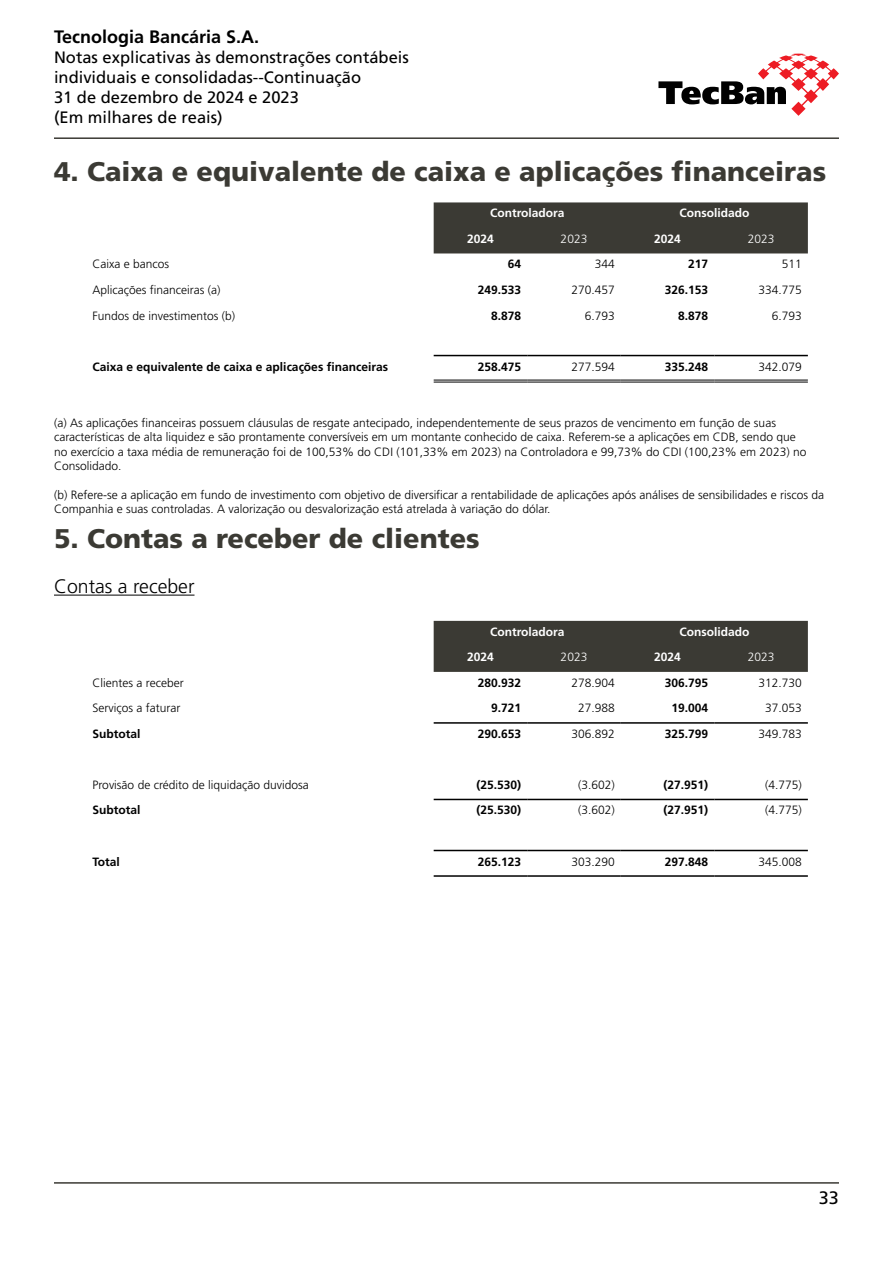
<style>
.page{position:relative;width:893px;height:1263px;background:#fff}
.page>*{position:absolute;margin:0;border:0;box-sizing:border-box;transform-origin:0 0}
.t1{font:900 27px "Frutiger LT Pro";color:#3b3a34}
.t2{font:300 19.5px "Frutiger LT Pro";color:#000}
.t3{font:700 18px "Frutiger LT Pro";color:#000}
.t4{font:18px "Frutiger LT Pro";color:#000}
.t5{font:16.5px/19.8px "Frutiger LT Pro";color:#000}
.t6{font:300 12px/14.4px "Frutiger LT Pro";color:#000}
.t7{font:700 12px "Frutiger LT Pro";color:#000}
.t8{font:700 12px "Frutiger LT Pro";color:#fff}
.t9{font:300 12px "Frutiger LT Pro";color:#fff}
</style>
<div class="page">
<hr style="left:54px;top:137px;width:785px;height:2px;background:#3b3a34">
<hr style="left:54px;top:1182px;width:785px;height:2px;background:#3b3a34">
<svg style="left:658px;top:54px;width:181px;height:62px"></svg>
<hr style="left:54px;top:595px;width:140px;height:1px;background:#000">
<div style="left:434px;top:202px;width:374px;height:51px;background:#3b3a34"></div>
<hr style="left:434px;top:355px;width:93px;height:1px;background:#000">
<hr style="left:527px;top:355px;width:94px;height:1px;background:#000">
<hr style="left:621px;top:355px;width:93px;height:1px;background:#000">
<hr style="left:714px;top:355px;width:94px;height:1px;background:#000">
<hr style="left:434px;top:380px;width:93px;height:1px;background:#000">
<hr style="left:434px;top:382px;width:93px;height:1px;background:#000">
<hr style="left:527px;top:380px;width:94px;height:1px;background:#000">
<hr style="left:527px;top:382px;width:94px;height:1px;background:#000">
<hr style="left:621px;top:380px;width:93px;height:1px;background:#000">
<hr style="left:621px;top:382px;width:93px;height:1px;background:#000">
<hr style="left:714px;top:380px;width:94px;height:1px;background:#000">
<hr style="left:714px;top:382px;width:94px;height:1px;background:#000">
<div style="left:434px;top:621px;width:374px;height:51px;background:#3b3a34"></div>
<hr style="left:434px;top:722px;width:93px;height:2px;background:#000">
<hr style="left:527px;top:722px;width:94px;height:2px;background:#000">
<hr style="left:621px;top:722px;width:93px;height:2px;background:#000">
<hr style="left:714px;top:722px;width:94px;height:2px;background:#000">
<hr style="left:434px;top:799px;width:93px;height:1px;background:#000">
<hr style="left:527px;top:799px;width:94px;height:1px;background:#000">
<hr style="left:621px;top:799px;width:93px;height:1px;background:#000">
<hr style="left:714px;top:799px;width:94px;height:1px;background:#000">
<hr style="left:434px;top:850px;width:93px;height:1px;background:#000">
<hr style="left:527px;top:850px;width:94px;height:1px;background:#000">
<hr style="left:621px;top:850px;width:93px;height:1px;background:#000">
<hr style="left:714px;top:850px;width:94px;height:1px;background:#000">
<hr style="left:434px;top:875px;width:93px;height:2px;background:#000">
<hr style="left:527px;top:875px;width:94px;height:2px;background:#000">
<hr style="left:621px;top:875px;width:93px;height:2px;background:#000">
<hr style="left:714px;top:875px;width:94px;height:2px;background:#000">
<h3 class="t3" style="left:54px;top:26px;width:207px">Tecnologia Bancária S.A.</h3>
<h3 class="t5" style="left:54px;top:48px;width:356px">Notas explicativas às demonstrações contábeis individuais e consolidadas--Continuação<br>31 de dezembro de 2024 e 2023<br>(Em milhares de reais)</h3>
<h1 class="t1" style="left:54px;top:155px;width:774px">4. Caixa e equivalente de caixa e aplicações financeiras</h1>
<p class="t8" style="left:490px;top:206px;width:76px">Controladora</p>
<p class="t8" style="left:679px;top:206px;width:71px">Consolidado</p>
<p class="t8" style="left:467px;top:232px;width:28px">2024</p>
<p class="t9" style="left:561px;top:232px;width:28px">2023</p>
<p class="t8" style="left:654px;top:232px;width:28px">2024</p>
<p class="t9" style="left:748px;top:232px;width:28px">2023</p>
<p class="t6" style="left:93px;top:257px;width:78px">Caixa e bancos</p>
<p class="t7" style="left:508px;top:257px;width:15px">64</p>
<p class="t6" style="left:595px;top:257px;width:22px">344</p>
<p class="t7" style="left:688px;top:257px;width:22px">217</p>
<p class="t6" style="left:782px;top:257px;width:22px">511</p>
<p class="t6" style="left:93px;top:283px;width:130px">Aplicações financeiras (a)</p>
<p class="t7" style="left:478px;top:283px;width:45px">249.533</p>
<p class="t6" style="left:571px;top:283px;width:45px">270.457</p>
<p class="t7" style="left:665px;top:283px;width:45px">326.153</p>
<p class="t6" style="left:758px;top:283px;width:45px">334.775</p>
<p class="t6" style="left:93px;top:308px;width:144px">Fundos de investimentos (b)</p>
<p class="t7" style="left:491px;top:308px;width:32px">8.878</p>
<p class="t6" style="left:585px;top:308px;width:32px">6.793</p>
<p class="t7" style="left:678px;top:308px;width:32px">8.878</p>
<p class="t6" style="left:772px;top:308px;width:32px">6.793</p>
<p class="t7" style="left:93px;top:359px;width:297px">Caixa e equivalente de caixa e aplicações financeiras</p>
<p class="t7" style="left:478px;top:359px;width:45px">258.475</p>
<p class="t6" style="left:571px;top:359px;width:45px">277.594</p>
<p class="t7" style="left:665px;top:359px;width:45px">335.248</p>
<p class="t6" style="left:758px;top:359px;width:45px">342.079</p>
<p class="t6" style="left:54px;top:415px;width:754px">(a) As aplicações financeiras possuem cláusulas de resgate antecipado, independentemente de seus prazos de vencimento em função de suas características de alta liquidez e são prontamente conversíveis em um montante conhecido de caixa. Referem-se a aplicações em CDB, sendo que no exercício a taxa média de remuneração foi de 100,53% do CDI (101,33% em 2023) na Controladora e 99,73% do CDI (100,23% em 2023) no Consolidado.</p>
<p class="t6" style="left:54px;top:487px;width:772px">(b) Refere-se a aplicação em fundo de investimento com objetivo de diversificar a rentabilidade de aplicações após análises de sensibilidades e riscos da<br>Companhia e suas controladas. A valorização ou desvalorização está atrelada à variação do dólar.</p>
<h1 class="t1" style="left:54px;top:522px;width:427px">5. Contas a receber de clientes</h1>
<h2 class="t2" style="left:54px;top:575px;width:142px">Contas a receber</h2>
<p class="t8" style="left:490px;top:624px;width:76px">Controladora</p>
<p class="t8" style="left:679px;top:624px;width:71px">Consolidado</p>
<p class="t8" style="left:467px;top:650px;width:28px">2024</p>
<p class="t9" style="left:561px;top:650px;width:28px">2023</p>
<p class="t8" style="left:654px;top:650px;width:28px">2024</p>
<p class="t9" style="left:748px;top:650px;width:28px">2023</p>
<p class="t6" style="left:93px;top:676px;width:93px">Clientes a receber</p>
<p class="t7" style="left:478px;top:675px;width:45px">280.932</p>
<p class="t6" style="left:571px;top:676px;width:45px">278.904</p>
<p class="t7" style="left:665px;top:675px;width:45px">306.795</p>
<p class="t6" style="left:758px;top:676px;width:45px">312.730</p>
<p class="t6" style="left:93px;top:701px;width:89px">Serviços a faturar</p>
<p class="t7" style="left:491px;top:701px;width:32px">9.721</p>
<p class="t6" style="left:578px;top:701px;width:38px">27.988</p>
<p class="t7" style="left:672px;top:701px;width:38px">19.004</p>
<p class="t6" style="left:765px;top:701px;width:38px">37.053</p>
<p class="t7" style="left:93px;top:727px;width:50px">Subtotal</p>
<p class="t7" style="left:478px;top:727px;width:45px">290.653</p>
<p class="t6" style="left:571px;top:727px;width:45px">306.892</p>
<p class="t7" style="left:665px;top:727px;width:45px">325.799</p>
<p class="t6" style="left:758px;top:727px;width:45px">349.783</p>
<p class="t6" style="left:93px;top:778px;width:218px">Provisão de crédito de liquidação duvidosa</p>
<p class="t7" style="left:476px;top:778px;width:46px">(25.530)</p>
<p class="t6" style="left:578px;top:778px;width:38px">(3.602)</p>
<p class="t7" style="left:664px;top:778px;width:46px">(27.951)</p>
<p class="t6" style="left:765px;top:778px;width:38px">(4.775)</p>
<p class="t7" style="left:93px;top:803px;width:50px">Subtotal</p>
<p class="t7" style="left:476px;top:803px;width:46px">(25.530)</p>
<p class="t6" style="left:578px;top:803px;width:38px">(3.602)</p>
<p class="t7" style="left:664px;top:803px;width:46px">(27.951)</p>
<p class="t6" style="left:765px;top:803px;width:38px">(4.775)</p>
<p class="t7" style="left:93px;top:854px;width:29px">Total</p>
<p class="t7" style="left:478px;top:854px;width:45px">265.123</p>
<p class="t6" style="left:571px;top:854px;width:45px">303.290</p>
<p class="t7" style="left:665px;top:854px;width:45px">297.848</p>
<p class="t6" style="left:758px;top:854px;width:45px">345.008</p>
<h3 class="t4" style="left:819px;top:1187px;width:22px">33</h3>
</div>
